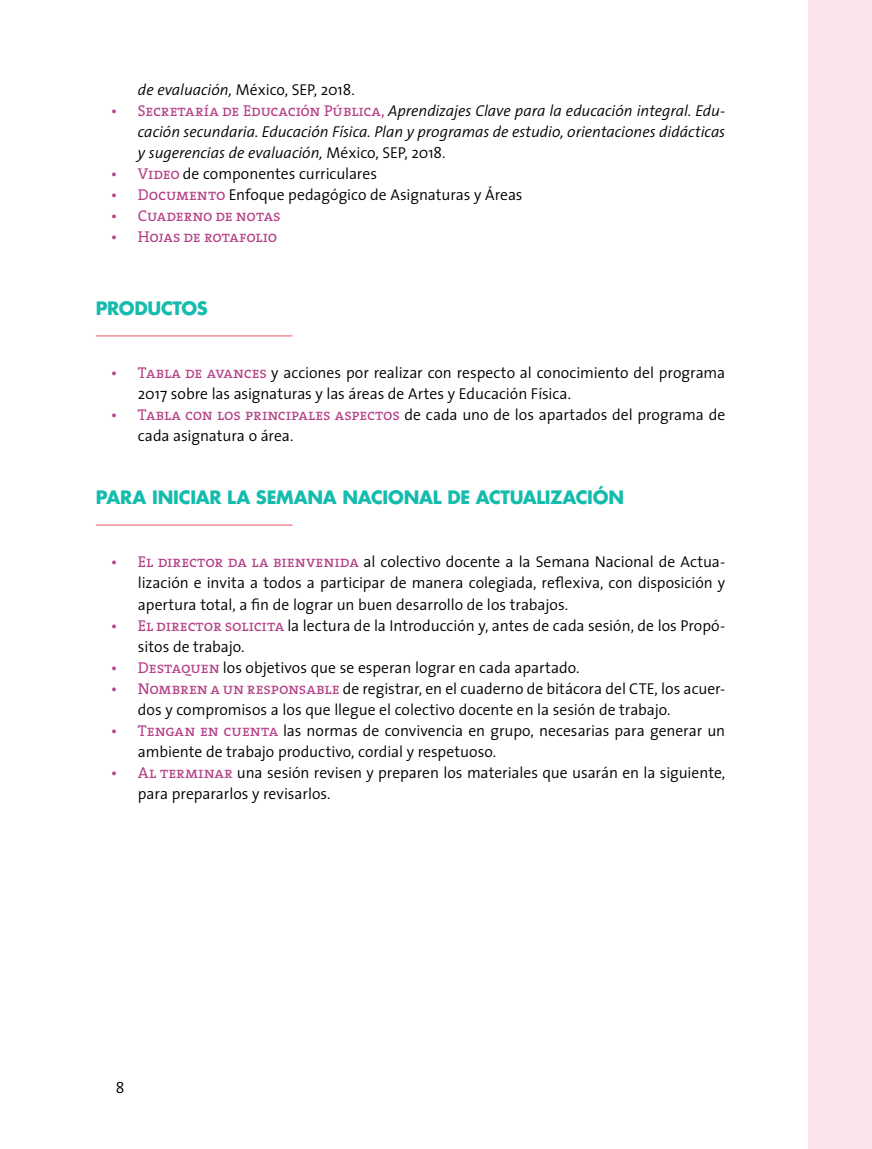
<style>
.page{position:relative;width:872px;height:1149px;background:#fff}
.page>*{position:absolute;margin:0;border:0;box-sizing:border-box;transform-origin:0 0}
.t1{font:700 18px "Futura Std";letter-spacing:-.015em;color:#14bcad}
.t2{font:300 15.75px/21px "The Sans";color:#000}
.t3{font:italic 300 15.75px/21px "The Sans";color:#000;text-align:justify}
.t4{font:15.75px "The Serif Regular Caps";letter-spacing:-.02em;color:#b54288}
.s1{font-style:italic}
.s2{font-family:"The Serif Regular Caps";font-weight:400;font-style:normal;color:#b54288}
.s3{font-style:normal}
.s4{font-family:"The Serif Regular Caps";font-weight:400;color:#b54288}
</style>
<div class="page">
<div style="left:809px;top:0;width:63px;height:1148px;background:#fce4ef"></div>
<hr style="left:96px;top:335px;width:196px;height:1px;background:#f05861">
<hr style="left:96px;top:524px;width:196px;height:1px;background:#f05861">
<p class="t2" style="left:138px;top:78px;width:218px"><span class="s1">de evaluación,</span> México, SEP, 2018.</p>
<p class="t3" style="left:138px;top:99px;width:589px;text-indent:-27px"><span class="s2">• Secretaría de Educación Pública,</span> Aprendizajes Clave para la educación integral. Edu&shy;cación secundaria. Educación Física. Plan y programas de estudio, orientaciones didácticas y sugerencias de evaluación, <span class="s3">México, SEP, 2018.</span></p>
<p class="t2" style="left:111px;top:162px;width:267px"><span class="s4">• Video</span> de componentes curriculares</p>
<p class="t2" style="left:111px;top:183px;width:413px"><span class="s4">• Documento</span> Enfoque pedagógico de Asignaturas y Áreas</p>
<p class="t4" style="left:111px;top:202px;width:171px">• Cuaderno de notas</p>
<p class="t4" style="left:111px;top:223px;width:168px">• Hojas de rotafolio</p>
<p class="t1" style="left:96px;top:296px;width:113px">PRODUCTOS</p>
<p class="t2" style="left:138px;top:362px;width:589px;text-indent:-27px"><span class="s4">• Tabla de avances</span> y acciones por realizar con respecto al conocimiento del programa<br>2017 sobre las asignaturas y las áreas de Artes y Educación Física.</p>
<p class="t2" style="left:138px;top:404px;width:589px;text-indent:-27px"><span class="s4">• Tabla con los principales aspectos</span> de cada uno de los apartados del programa de cada asignatura o área.</p>
<p class="t1" style="left:96px;top:485px;width:530px">PARA INICIAR LA SEMANA NACIONAL DE ACTUALIZACIÓN</p>
<p class="t2" style="left:138px;top:551px;width:589px;text-align:justify;text-indent:-27px"><span class="s4">• El director da la bienvenida</span> al colectivo docente a la Semana Nacional de Actua&shy;lización e invita a todos a participar de manera colegiada, reflexiva, con disposición y apertura total, a fin de lograr un buen desarrollo de los trabajos.</p>
<p class="t2" style="left:138px;top:614px;width:589px;text-indent:-27px"><span class="s4">• El director solicita</span> la lectura de la Introducción y, antes de cada sesión, de los Propó&shy;sitos de trabajo.</p>
<p class="t2" style="left:111px;top:656px;width:470px"><span class="s4">• Destaquen</span> los objetivos que se esperan lograr en cada apartado.</p>
<p class="t2" style="left:138px;top:677px;width:589px;text-indent:-27px"><span class="s4">• Nombren a un responsable</span> de registrar, en el cuaderno de bitácora del CTE, los acuer&shy;dos y compromisos a los que llegue el colectivo docente en la sesión de trabajo.</p>
<p class="t2" style="left:138px;top:719px;width:589px;text-indent:-27px"><span class="s4">• Tengan en cuenta</span> las normas de convivencia en grupo, necesarias para generar un ambiente de trabajo productivo, cordial y respetuoso.</p>
<p class="t2" style="left:138px;top:761px;width:589px;text-indent:-27px"><span class="s4">• Al terminar</span> una sesión revisen y preparen los materiales que usarán en la siguiente, para prepararlos y revisarlos.</p>
<p class="t2" style="left:116px;top:1076px;width:10px">8</p>
</div>
